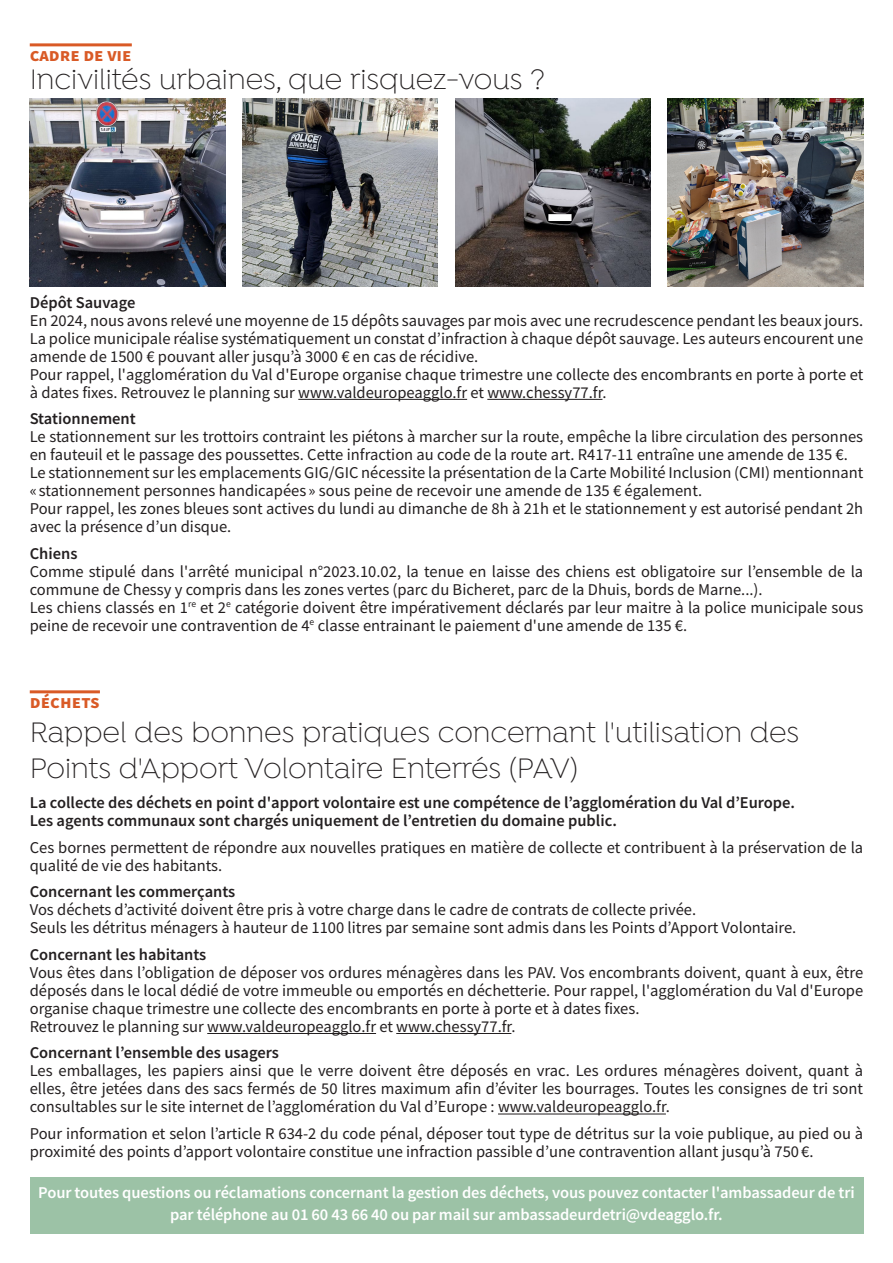
<style>
.page{position:relative;width:893px;height:1263px;background:#fff}
.page>*{position:absolute;margin:0;border:0;box-sizing:border-box;transform-origin:0 0}
.t1{font:300 30px/36px "Isidora";color:#231f20}
.t2{font:700 18.75px "Source Sans Pro";color:#d95a26}
.t3{font:16.5px/18px "Source Sans Pro";color:#231f20}
.t4{font:600 16.5px "Source Sans Pro";color:#231f20}
.t5{font:600 16.5px "Source Sans Pro";letter-spacing:-.005em;color:#fff}
</style>
<div class="page">
<hr style="left:30px;top:690px;width:70px;height:3px;background:#d95a26">
<hr style="left:207px;top:1033px;width:169px;height:1px;background:#231f20">
<hr style="left:396px;top:1033px;width:115px;height:1px;background:#231f20">
<hr style="left:498px;top:1113px;width:168px;height:1px;background:#231f20">
<hr style="left:30px;top:43px;width:102px;height:3px;background:#d95a26">
<hr style="left:298px;top:399px;width:169px;height:1px;background:#231f20">
<hr style="left:487px;top:399px;width:115px;height:1px;background:#231f20">
<img style="left:30px;top:99px;width:195px;height:187px">
<img style="left:455px;top:99px;width:196px;height:187px">
<img style="left:242px;top:99px;width:196px;height:187px">
<img style="left:668px;top:99px;width:195px;height:187px">
<div style="left:30px;top:1177px;width:833px;height:56px;background:#9cc2a6"></div>
<p class="t2" style="left:30px;top:42px;width:103px">cadre de vie</p>
<p class="t1" style="left:30px;top:64px;width:517px">Incivilités urbaines, que risquez-vous ?</p>
<p class="t4" style="left:30px;top:291px;width:107px">Dépôt Sauvage</p>
<p class="t3" style="left:30px;top:311px;width:835px">En 2024, nous avons relevé une moyenne de 15 dépôts sauvages par mois avec une recrudescence pendant les beaux jours.</p>
<p class="t3" style="left:30px;top:329px;width:835px">La police municipale réalise systématiquement un constat d’infraction à chaque dépôt sauvage. Les auteurs encourent une amende de 1500 € pouvant aller jusqu’à 3000 € en cas de récidive.</p>
<p class="t3" style="left:30px;top:365px;width:835px">Pour rappel, l'agglomération du Val d'Europe organise chaque trimestre une collecte des encombrants en porte à porte et à dates fixes. Retrouvez le planning sur www.valdeuropeagglo.fr et www.chessy77.fr.</p>
<p class="t4" style="left:30px;top:408px;width:108px">Stationnement</p>
<p class="t3" style="left:30px;top:428px;width:835px">Le stationnement sur les trottoirs contraint les piétons à marcher sur la route, empêche la libre circulation des personnes en fauteuil et le passage des poussettes. Cette infraction au code de la route art. R417-11 entraîne une amende de 135 €.</p>
<p class="t3" style="left:30px;top:464px;width:835px">Le stationnement sur les emplacements GIG/GIC nécessite la présentation de la Carte Mobilité Inclusion (CMI) mentionnant « stationnement personnes handicapées » sous peine de recevoir une amende de 135 € également.</p>
<p class="t3" style="left:30px;top:500px;width:835px">Pour rappel, les zones bleues sont actives du lundi au dimanche de 8h à 21h et le stationnement y est autorisé pendant 2h avec la présence d’un disque.</p>
<p class="t4" style="left:30px;top:542px;width:49px">Chiens</p>
<p class="t3" style="left:30px;top:562px;width:835px">Comme stipulé dans l'arrêté municipal n°2023.10.02, la tenue en laisse des chiens est obligatoire sur l’ensemble de la commune de Chessy y compris dans les zones vertes (parc du Bicheret, parc de la Dhuis, bords de Marne...).</p>
<p class="t3" style="left:30px;top:598px;width:835px">Les chiens classés en 1<sup>re</sup> et 2<sup>e</sup> catégorie doivent être impérativement déclarés par leur maitre à la police municipale sous peine de recevoir une contravention de 4<sup>e</sup> classe entrainant le paiement d'une amende de 135 €.</p>
<p class="t2" style="left:30px;top:689px;width:71px">déchets</p>
<p class="t1" style="left:30px;top:716px;width:771px">Rappel des bonnes pratiques concernant l'utilisation des<br>Points d'Apport Volontaire Enterrés (PAV)</p>
<p class="t4" style="left:30px;top:792px;width:767px">La collecte des déchets en point d'apport volontaire est une compétence de l’agglomération du Val d’Europe.</p>
<p class="t4" style="left:30px;top:810px;width:589px">Les agents communaux sont chargés uniquement de l’entretien du domaine public.</p>
<p class="t3" style="left:30px;top:838px;width:835px">Ces bornes permettent de répondre aux nouvelles pratiques en matière de collecte et contribuent à la préservation de la qualité de vie des habitants.</p>
<p class="t4" style="left:30px;top:881px;width:207px">Concernant les commerçants</p>
<p class="t3" style="left:30px;top:901px;width:668px">Vos déchets d’activité doivent être pris à votre charge dans le cadre de contrats de collecte privée.</p>
<p class="t3" style="left:30px;top:919px;width:768px">Seuls les détritus ménagers à hauteur de 1100 litres par semaine sont admis dans les Points d’Apport Volontaire.</p>
<p class="t4" style="left:30px;top:943px;width:178px">Concernant les habitants</p>
<p class="t3" style="left:30px;top:963px;width:835px;text-align:justify">Vous êtes dans l’obligation de déposer vos ordures ménagères dans les PAV. Vos encombrants doivent, quant à eux, être déposés dans le local dédié de votre immeuble ou emportés en déchetterie. Pour rappel, l'agglomération du Val d'Europe organise chaque trimestre une collecte des encombrants en porte à porte et à dates fixes.</p>
<p class="t3" style="left:30px;top:1017px;width:487px">Retrouvez le planning sur www.valdeuropeagglo.fr et www.chessy77.fr.</p>
<p class="t4" style="left:30px;top:1042px;width:251px">Concernant l’ensemble des usagers</p>
<p class="t3" style="left:30px;top:1062px;width:835px;text-align:justify">Les emballages, les papiers ainsi que le verre doivent être déposés en vrac. Les ordures ménagères doivent, quant à elles, être jetées dans des sacs fermés de 50 litres maximum afin d’éviter les bourrages. Toutes les consignes de tri sont consultables sur le site internet de l’agglomération du Val d’Europe : www.valdeuropeagglo.fr.</p>
<p class="t3" style="left:30px;top:1124px;width:835px">Pour information et selon l’article R 634-2 du code pénal, déposer tout type de détritus sur la voie publique, au pied ou à proximité des points d’apport volontaire constitue une infraction passible d’une contravention allant jusqu’à 750€.</p>
<p class="t5" style="left:38px;top:1181px;width:818px">Pour toutes questions ou réclamations concernant la gestion des déchets, vous pouvez contacter l'ambassadeur de tri</p>
<p class="t5" style="left:170px;top:1204px;width:554px">par téléphone au 01 60 43 66 40 ou par mail sur ambassadeurdetri@vdeagglo.fr.</p>
</div>
